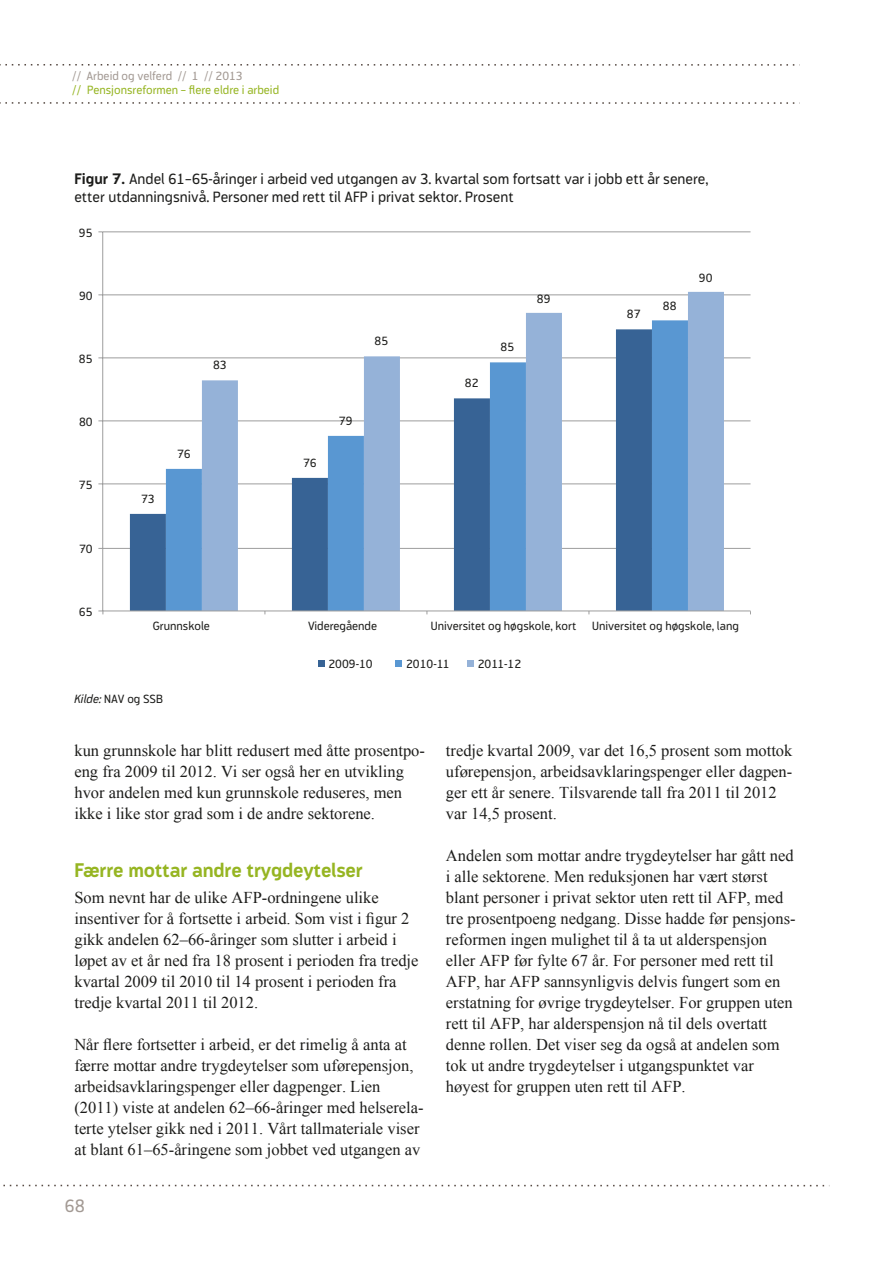
<style>
.page{position:relative;width:893px;height:1263px;background:#fff}
.page>*{position:absolute;margin:0;border:0;box-sizing:border-box;transform-origin:0 0}
.t1{font:700 19.5px "Modus";letter-spacing:-.01em;color:#96b522}
.t2{font:18px "Modus";color:#a39a94}
.t3{font:16.5px/21px "Times New Roman";color:#1d1d1b}
.t4{font:15px/18px "Modus";color:#1d1d1b}
.t5{font:12px "Modus";color:#1d1d1b}
.t6{font:12px "Modus";color:#96b522}
.t7{font:12px "Modus";color:#a39a94}
.s1{font-weight:700}
.s2{font-style:italic}
</style>
<div class="page">
<svg style="left:0;top:64px;width:795px;height:2px"></svg>
<svg style="left:0;top:102px;width:795px;height:2px"></svg>
<svg style="left:3px;top:1185px;width:822px;height:1px"></svg>
<hr style="left:103px;top:548px;width:647px;height:1px;background:#9d9d9d">
<hr style="left:103px;top:483px;width:647px;height:1px;background:#9d9d9d">
<hr style="left:103px;top:420px;width:647px;height:1px;background:#9d9d9d">
<hr style="left:103px;top:357px;width:647px;height:1px;background:#9d9d9d">
<hr style="left:103px;top:294px;width:647px;height:1px;background:#9d9d9d">
<hr style="left:103px;top:231px;width:647px;height:1px;background:#9d9d9d">
<svg style="left:130px;top:357px;width:36px;height:254px"></svg>
<svg style="left:166px;top:357px;width:36px;height:254px;fill:#5997d2"></svg>
<svg style="left:202px;top:292px;width:522px;height:319px"></svg>
<hr style="left:102px;top:232px;width:1px;height:379px;background:#9d9d9d">
<hr style="left:103px;top:611px;width:647px;height:1px;background:#9d9d9d">
<svg style="left:318px;top:660px;width:6px;height:6px"></svg>
<svg style="left:396px;top:660px;width:6px;height:6px"></svg>
<svg style="left:467px;top:660px;width:6px;height:6px"></svg>
<p class="t7" style="left:72px;top:69px;width:172px">// Arbeid og velferd // 1 // 2013</p>
<p class="t6" style="left:72px;top:83px;width:208px">// Pensjonsreformen – flere eldre i arbeid</p>
<p class="t4" style="left:74px;top:170px;width:636px"><span class="s1">Figur 7.</span> Andel 61–65-åringer i arbeid ved utgangen av 3. kvartal som fortsatt var i jobb ett år senere, etter utdanningsnivå. Personer med rett til AFP i privat sektor. Prosent</p>
<p class="t5" style="left:79px;top:226px;width:15px">95</p>
<p class="t5" style="left:79px;top:289px;width:15px">90</p>
<p class="t5" style="left:79px;top:352px;width:15px">85</p>
<p class="t5" style="left:79px;top:415px;width:15px">80</p>
<p class="t5" style="left:79px;top:478px;width:15px">75</p>
<p class="t5" style="left:79px;top:542px;width:15px">70</p>
<p class="t5" style="left:79px;top:605px;width:15px">65</p>
<p class="t5" style="left:213px;top:358px;width:15px">83</p>
<p class="t5" style="left:141px;top:492px;width:15px">73</p>
<p class="t5" style="left:177px;top:447px;width:15px">76</p>
<p class="t5" style="left:375px;top:334px;width:15px">85</p>
<p class="t5" style="left:303px;top:456px;width:15px">76</p>
<p class="t5" style="left:339px;top:414px;width:15px">79</p>
<p class="t5" style="left:465px;top:376px;width:15px">82</p>
<p class="t5" style="left:501px;top:341px;width:15px">85</p>
<p class="t5" style="left:537px;top:292px;width:15px">89</p>
<p class="t5" style="left:627px;top:308px;width:15px">87</p>
<p class="t5" style="left:663px;top:299px;width:15px">88</p>
<p class="t5" style="left:699px;top:271px;width:15px">90</p>
<p class="t5" style="left:153px;top:619px;width:59px">Grunnskole</p>
<p class="t5" style="left:308px;top:619px;width:71px">Videregående</p>
<p class="t5" style="left:431px;top:619px;width:147px">Universitet og høgskole, kort</p>
<p class="t5" style="left:592px;top:619px;width:148px">Universitet og høgskole, lang</p>
<p class="t5" style="left:328px;top:657px;width:46px">2009-10</p>
<p class="t5" style="left:406px;top:657px;width:45px">2010-11</p>
<p class="t5" style="left:478px;top:657px;width:45px">2011-12</p>
<p class="t5" style="left:74px;top:692px;width:90px"><span class="s2">Kilde:</span> NAV og SSB</p>
<p class="t3" style="left:74px;top:740px;width:352px">kun grunnskole har blitt redusert med åtte prosentpo&shy;eng fra 2009 til 2012. Vi ser også her en utvikling hvor andelen med kun grunnskole reduseres, men ikke i like stor grad som i de andre sektorene.</p>
<p class="t1" style="left:74px;top:860px;width:290px">Færre mottar andre trygdeytelser</p>
<p class="t3" style="left:74px;top:887px;width:346px">Som nevnt har de ulike AFP-ordningene ulike insentiver for å fortsette i arbeid. Som vist i figur 2 gikk andelen 62–66-åringer som slutter i arbeid i løpet av et år ned fra 18 prosent i perioden fra tredje kvartal 2009 til 2010 til 14 prosent i perioden fra tredje kvartal 2011 til 2012.</p>
<p class="t3" style="left:74px;top:1034px;width:351px">Når flere fortsetter i arbeid, er det rimelig å anta at færre mottar andre trygdeytelser som uførepensjon, arbeidsavklaringspenger eller dagpenger. Lien (2011) viste at andelen 62–66-åringer med helserela&shy;terte ytelser gikk ned i 2011. Vårt tallmateriale viser at blant 61–65-åringene som jobbet ved utgangen av</p>
<p class="t2" style="left:65px;top:1195px;width:22px">68</p>
<p class="t3" style="left:446px;top:740px;width:348px">tredje kvartal 2009, var det 16,5 prosent som mottok uførepensjon, arbeidsavklaringspenger eller dagpen&shy;ger ett år senere. Tilsvarende tall fra 2011 til 2012 var 14,5 prosent.</p>
<p class="t3" style="left:446px;top:845px;width:351px">Andelen som mottar andre trygdeytelser har gått ned i alle sektorene. Men reduksjonen har vært størst blant personer i privat sektor uten rett til AFP, med tre prosentpoeng nedgang. Disse hadde før pensjons&shy;reformen ingen mulighet til å ta ut alderspensjon eller AFP før fylte 67 år. For personer med rett til AFP, har AFP sannsynligvis delvis fungert som en erstatning for øvrige trygdeytelser. For gruppen uten rett til AFP, har alderspensjon nå til dels overtatt denne rollen. Det viser seg da også at andelen som tok ut andre trygdeytelser i utgangspunktet var høyest for gruppen uten rett til AFP.</p>
</div>
